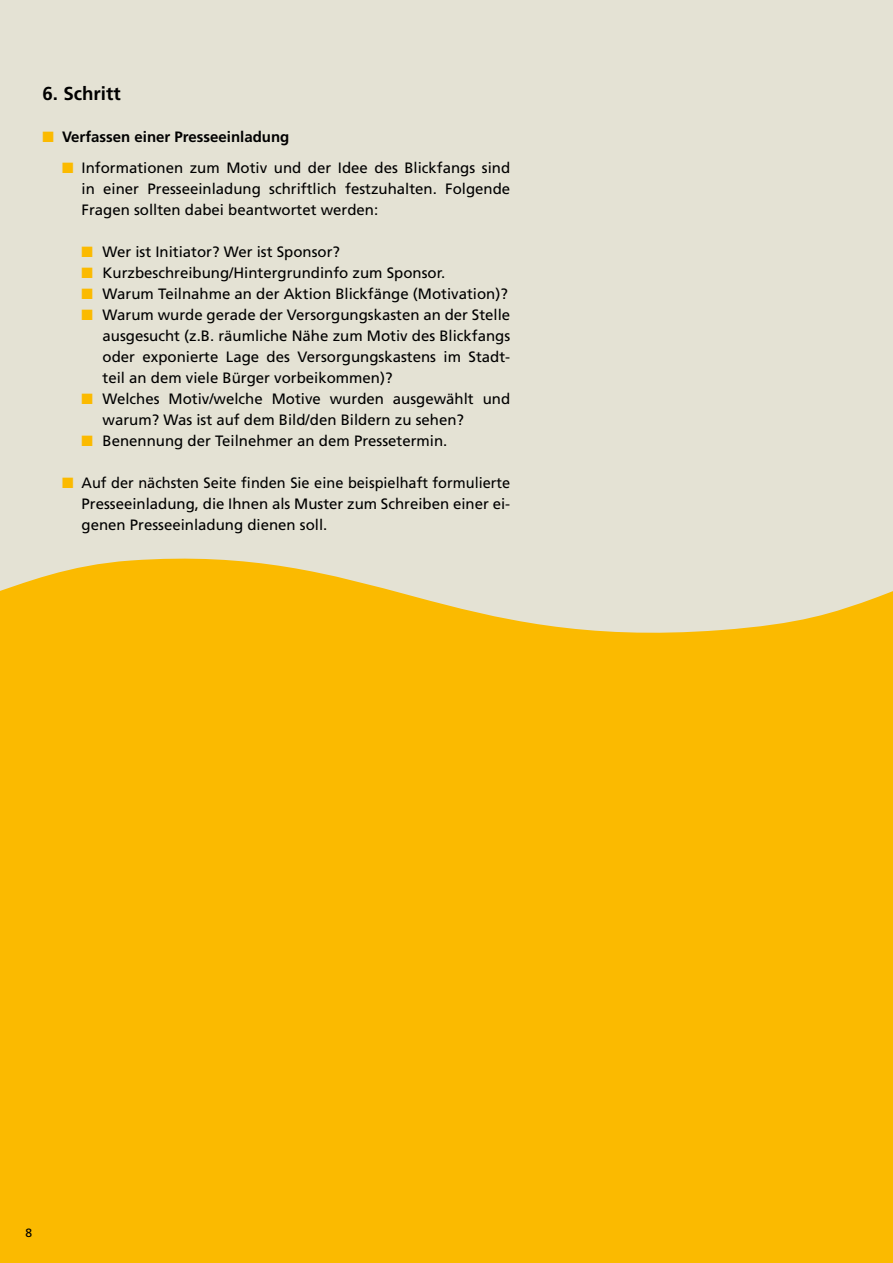
<style>
.page{position:relative;width:893px;height:1263px;background:#fff}
.page>*{position:absolute;margin:0;border:0;box-sizing:border-box;transform-origin:0 0}
.t1{font:700 18.75px "Frutiger";color:#000}
.t2{font:15px/21px "Frutiger";color:#000;text-align:justify}
.t3{font:700 15px "Frutiger";color:#000}
.t4{font:12px "Frutiger";color:#000}
.s1{color:#fbba00}
</style>
<div class="page">
<div style="left:0;top:0;width:285px;height:298px;background:#e4e2d4"></div>
<div style="left:285px;top:0;width:297px;height:298px;background:#e4e2d4"></div>
<div style="left:583px;top:0;width:310px;height:298px;background:#e4e2d4"></div>
<div style="left:0;top:298px;width:285px;height:297px;background:#e4e2d4"></div>
<div style="left:285px;top:298px;width:297px;height:297px;background:#e4e2d4"></div>
<div style="left:582px;top:298px;width:311px;height:297px;background:#e4e2d4"></div>
<div style="left:0;top:559px;width:893px;height:704px;background:#fbba00"></div>
<p class="t1" style="left:43px;top:82px;width:80px">6. Schritt</p>
<p class="t3" style="left:43px;top:128px;width:248px"><span class="s1">■</span> Verfassen einer Presseeinladung</p>
<p class="t2" style="left:82px;top:157px;width:430px;text-indent:-20px"><span class="s1">■</span> Informationen zum Motiv und der Idee des Blickfangs sind in einer Presseeinladung schriftlich festzuhalten. Folgende Fragen sollten dabei beantwortet werden:</p>
<p class="t2" style="left:82px;top:241px;width:260px"><span class="s1">■</span> Wer ist Initiator? Wer ist Sponsor?</p>
<p class="t2" style="left:82px;top:262px;width:365px"><span class="s1">■</span> Kurzbeschreibung/Hintergrundinfo zum Sponsor.</p>
<p class="t2" style="left:82px;top:283px;width:428px"><span class="s1">■</span> Warum Teilnahme an der Aktion Blickfänge (Motivation)?</p>
<p class="t2" style="left:103px;top:304px;width:409px;text-indent:-21px"><span class="s1">■</span> Warum wurde gerade der Versorgungskasten an der Stelle ausgesucht (z.B. räumliche Nähe zum Motiv des Blickfangs oder exponierte Lage des Versorgungskastens im Stadt&shy;teil an dem viele Bürger vorbeikommen)?</p>
<p class="t2" style="left:103px;top:388px;width:409px;text-indent:-21px"><span class="s1">■</span> Welches Motiv/welche Motive wurden ausgewählt und warum? Was ist auf dem Bild/den Bildern zu sehen?</p>
<p class="t2" style="left:82px;top:430px;width:367px"><span class="s1">■</span> Benennung der Teilnehmer an dem Pressetermin.</p>
<p class="t2" style="left:82px;top:472px;width:430px;text-indent:-20px"><span class="s1">■</span> Auf der nächsten Seite finden Sie eine beispielhaft formulierte Presseeinladung, die Ihnen als Muster zum Schreiben einer ei&shy;genen Presseeinladung dienen soll.</p>
<p class="t4" style="left:26px;top:1226px;width:8px">8</p>
</div>
